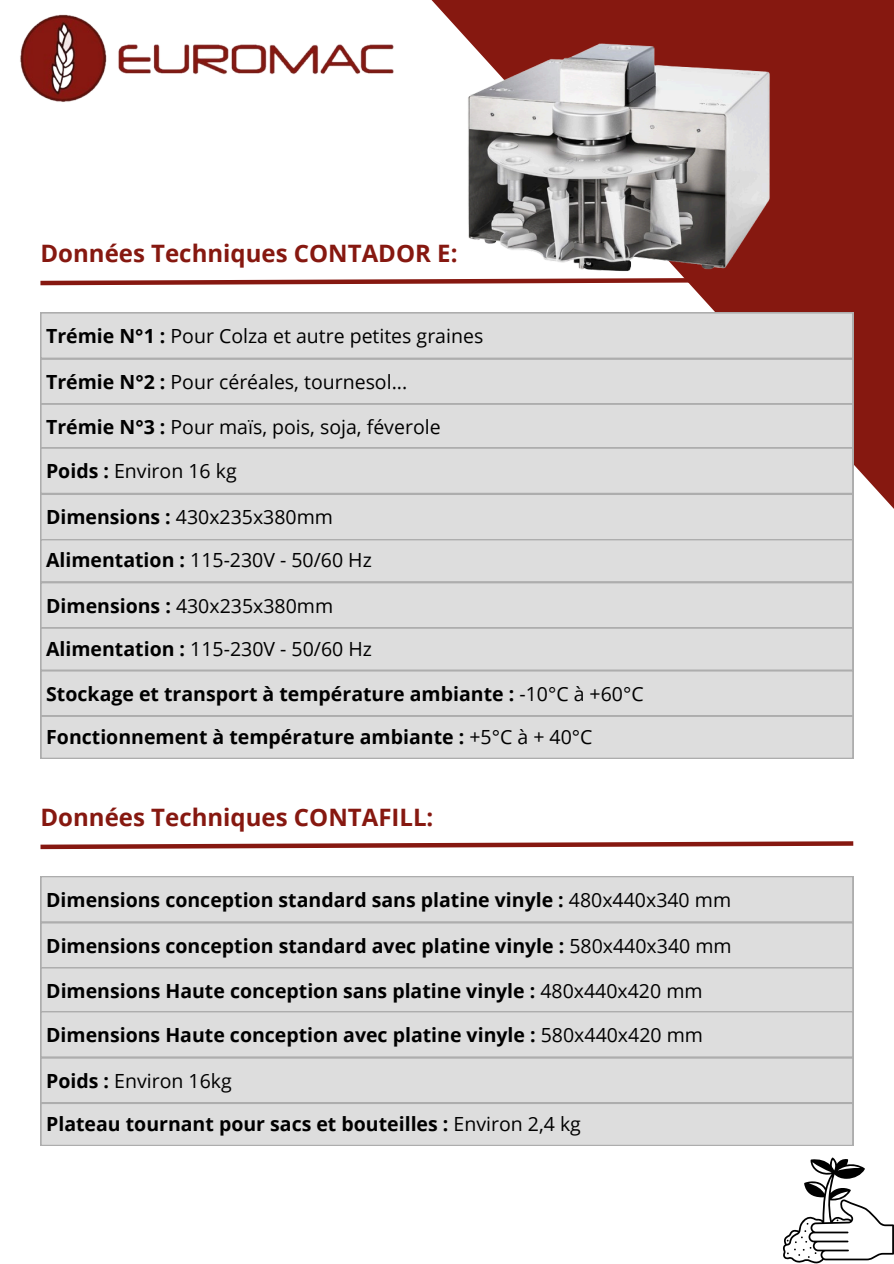
<style>
.page{position:relative;width:894px;height:1264px;background:#fff}
.page>*{position:absolute;margin:0;border:0;box-sizing:border-box;transform-origin:0 0}
.t1{font:700 24px "Open Sans";color:#861810}
.t2{font:700 19.5px "Open Sans";color:#000}
.t3{font:19.5px "Open Sans";color:#000}
.s1{font-weight:700}
.s2{font-weight:400}
</style>
<div class="page">
<svg style="left:431px;top:0;width:462px;height:515px;fill:#861810"></svg>
<img style="left:20px;top:14px;width:374px;height:88px">
<svg style="left:40px;top:275px;width:817px;height:12px"></svg>
<svg style="left:40px;top:841px;width:814px;height:9px"></svg>
<div style="left:41px;top:876px;width:812px;height:269px;background:#ddd"></div>
<svg style="left:783px;top:1157px;width:110px;height:106px"></svg>
<div style="left:40px;top:312px;width:813px;height:446px;background:#ddd"></div>
<img style="left:463px;top:17px;width:309px;height:269px">
<p class="t1" style="left:40px;top:236px;width:418px">Données Techniques CONTADOR E:</p>
<p class="t3" style="left:46px;top:322px;width:438px"><span class="s1">Trémie N°1 :</span> Pour Colza et autre petites graines</p>
<p class="t3" style="left:46px;top:368px;width:362px"><span class="s1">Trémie N°2 :</span> Pour céréales, tournesol...</p>
<p class="t3" style="left:46px;top:413px;width:396px"><span class="s1">Trémie N°3 :</span> Pour maïs, pois, soja, féverole</p>
<p class="t3" style="left:46px;top:457px;width:192px"><span class="s1">Poids :</span> Environ 16 kg</p>
<p class="t3" style="left:46px;top:503px;width:288px"><span class="s1">Dimensions :</span> 430x235x380mm</p>
<h1 class="t3" style="left:46px;top:546px;width:327px"><span class="s1">Alimentation :</span> 115-230V - 50/60 Hz</h1>
<p class="t3" style="left:46px;top:592px;width:288px"><span class="s1">Dimensions :</span> 430x235x380mm</p>
<p class="t3" style="left:46px;top:635px;width:327px"><span class="s1">Alimentation :</span> 115-230V - 50/60 Hz</p>
<p class="t2" style="left:46px;top:680px;width:599px">Stockage et transport à température ambiante : <span class="s2">-10°C à +60°C</span></p>
<p class="t2" style="left:46px;top:723px;width:547px">Fonctionnement à température ambiante : <span class="s2">+5°C à + 40°C</span></p>
<p class="t1" style="left:40px;top:800px;width:394px">Données Techniques CONTAFILL:</p>
<p class="t2" style="left:46px;top:885px;width:686px">Dimensions conception standard sans platine vinyle : <span class="s2">480x440x340 mm</span></p>
<p class="t2" style="left:46px;top:931px;width:686px">Dimensions conception standard avec platine vinyle : <span class="s2">580x440x340 mm</span></p>
<h1 class="t2" style="left:46px;top:976px;width:657px">Dimensions Haute conception sans platine vinyle : <span class="s2">480x440x420 mm</span></h1>
<p class="t2" style="left:46px;top:1020px;width:658px">Dimensions Haute conception avec platine vinyle : <span class="s2">580x440x420 mm</span></p>
<p class="t3" style="left:46px;top:1067px;width:187px"><span class="s1">Poids :</span> Environ 16kg</p>
<p class="t2" style="left:46px;top:1110px;width:536px">Plateau tournant pour sacs et bouteilles : <span class="s2">Environ 2,4 kg</span></p>
</div>
